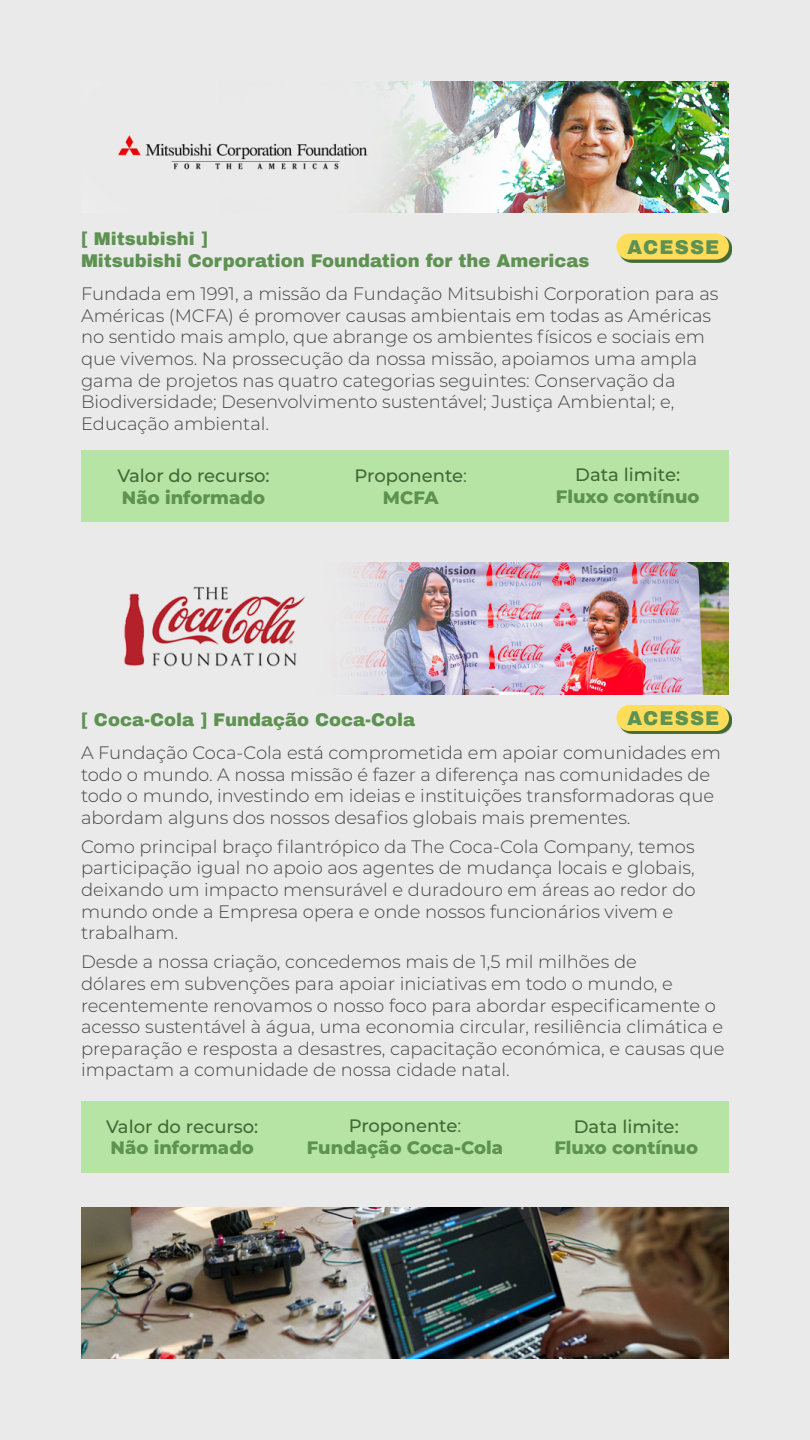
<style>
.page{position:relative;width:810px;height:1440px;background:#eaeaea}
.page>*{position:absolute;margin:0;border:0;box-sizing:border-box;transform-origin:0 0}
.t1{font:900 19.5px "Archivo";letter-spacing:.06em;color:#5e9252}
.t2{font:300 18px/21.6px "Montserrat";color:#444}
.t3{font:900 18px/21.6px "Archivo";color:#5e9252}
.t4{font:800 18px/21.6px "Montserrat";color:#5e9252;text-align:center}
.t5{font:500 18px/21.6px "Montserrat";color:#426936;text-align:center}
.s1{font-weight:400}
.s2{font-weight:800;color:#5e9252}
.s3{font-weight:500;color:#426936}
.s4{font-weight:400;color:#426936}
</style>
<div class="page">
<img style="left:118px;top:81px;width:611px;height:132px">
<img style="left:124px;top:562px;width:605px;height:132px">
<div style="left:81px;top:450px;width:648px;height:72px;background:#b5e4a5"></div>
<div style="left:81px;top:1101px;width:648px;height:72px;background:#b5e4a5"></div>
<svg style="left:618px;top:236px;width:114px;height:26px"></svg>
<div style="left:617px;top:233px;width:112px;height:27px;background:#fedd5b;border-radius:13px"></div>
<svg style="left:618px;top:707px;width:114px;height:27px"></svg>
<div style="left:617px;top:705px;width:112px;height:26px;background:#fedd5b;border-radius:13px"></div>
<img style="left:81px;top:1208px;width:648px;height:151px">
<p class="t3" style="left:81px;top:228px;width:510px">[ Mitsubishi ]<br>Mitsubishi Corporation Foundation for the Americas</p>
<p class="t1" style="left:627px;top:235px;width:94px">ACESSE</p>
<p class="t2" style="left:81px;top:282px;width:639px">Fundada em 1991, a missão da Fundação Mitsubishi Corporation para as Américas (MCFA) é promover causas ambientais em todas as Américas no sentido mais amplo, que abrange os ambientes físicos e sociais em que vivemos. Na prossecução da nossa missão, apoiamos uma ampla gama de projetos nas quatro categorias seguintes: Conservação da Biodiversidade; Desenvolvimento sustentável; Justiça Ambiental; e, Educação ambiental.</p>
<p class="t5" style="left:117px;top:464px;width:154px">Valor do recurso:</p>
<p class="t4" style="left:122px;top:485px;width:145px">Não informado</p>
<p class="t5" style="left:355px;top:464px;width:114px">Proponente<span class="s1">:<br></span><span class="s2">MCFA</span></p>
<p class="t5" style="left:575px;top:463px;width:107px">Data limite:</p>
<p class="t4" style="left:556px;top:485px;width:145px">Fluxo contínuo</p>
<p class="t3" style="left:81px;top:709px;width:336px">[ Coca-Cola ] Fundação Coca-Cola</p>
<p class="t1" style="left:627px;top:706px;width:94px">ACESSE</p>
<p class="t2" style="left:81px;top:741px;width:641px">A Fundação Coca‑Cola está comprometida em apoiar comunidades em todo o mundo. A nossa missão é fazer a diferença nas comunidades de todo o mundo, investindo em ideias e instituições transformadoras que abordam alguns dos nossos desafios globais mais prementes.</p>
<p class="t2" style="left:81px;top:835px;width:616px">Como principal braço filantrópico da The Coca‑Cola Company, temos participação igual no apoio aos agentes de mudança locais e globais, deixando um impacto mensurável e duradouro em áreas ao redor do mundo onde a Empresa opera e onde nossos funcionários vivem e trabalham.</p>
<p class="t2" style="left:81px;top:951px;width:645px">Desde a nossa criação, concedemos mais de 1,5 mil milhões de<br>dólares em subvenções para apoiar iniciativas em todo o mundo, e recentemente renovamos o nosso foco para abordar especificamente o acesso sustentável à água, uma economia circular, resiliência climática e preparação e resposta a desastres, capacitação económica, e causas que impactam a comunidade de nossa cidade natal.</p>
<p class="t5" style="left:106px;top:1115px;width:154px">Valor do recurso:</p>
<p class="t4" style="left:111px;top:1136px;width:145px">Não informado</p>
<p class="t4" style="left:307px;top:1114px;width:198px"><span class="s3">Proponente</span><span class="s4">:<br></span>Fundação Coca‑Cola</p>
<p class="t5" style="left:574px;top:1115px;width:107px">Data limite:</p>
<p class="t4" style="left:554px;top:1136px;width:145px">Fluxo contínuo</p>
</div>
